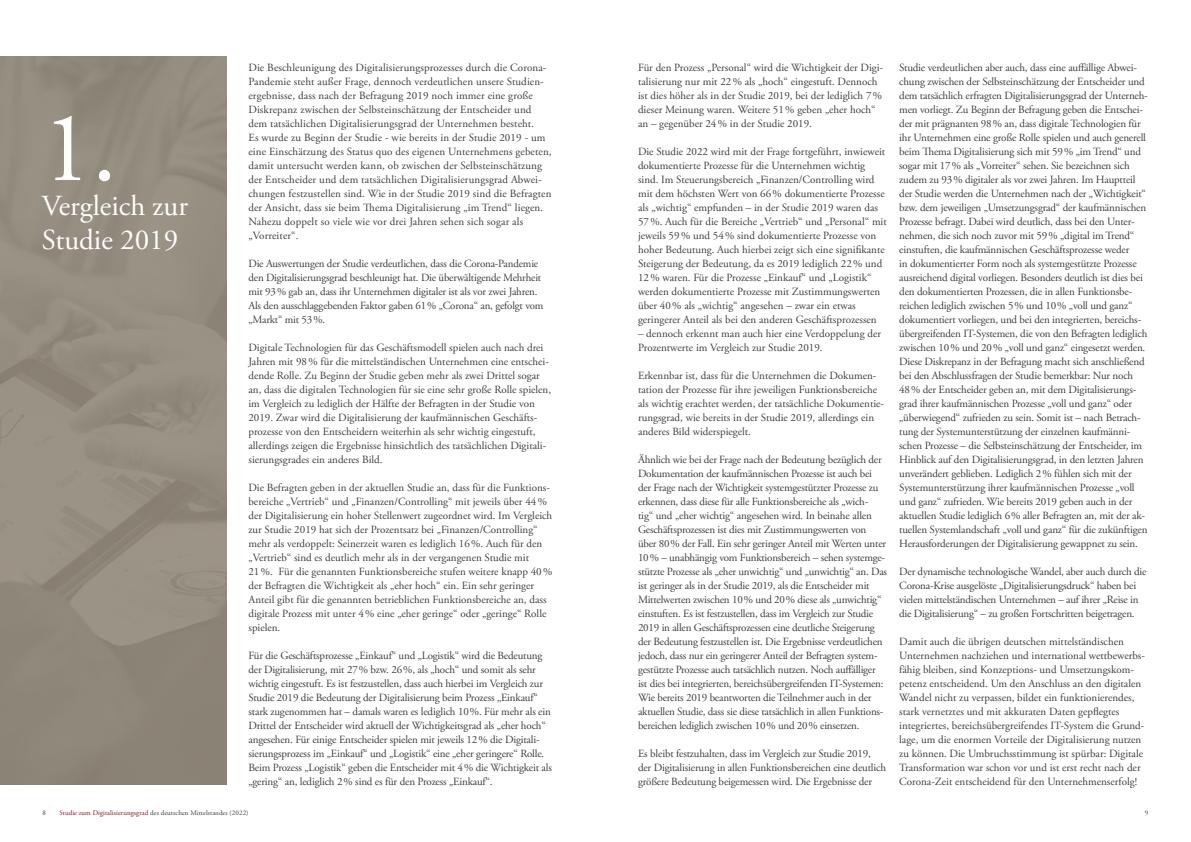
<style>
.page{position:relative;width:1191px;height:842px;background:#fff}
.page>*{position:absolute;margin:0;border:0;box-sizing:border-box;transform-origin:0 0}
.Head_20_pt{font:100px "Adobe Garamond Pro";color:#fff}
.Head_20_pt-2{font:29px/34.8px "Adobe Garamond Pro";color:#fff}
.Fließtext{font:11px/14px "Adobe Garamond Pro";letter-spacing:-.015em;color:#3e3e3f}
.Fließtext-2{font:11px/14px "Adobe Garamond Pro";letter-spacing:.01em;color:#3e3e3f}
.t1{font:7px "Adobe Garamond Pro";letter-spacing:.01em;color:#3e3e3f}
.s1{color:#81151c}
</style>
<div class="page">
<div style="left:0;top:57px;width:227px;height:728px;background:#938a7b"></div>
<p class="Head_20_pt" style="left:42px;top:88px;width:76px">1.</p>
<p class="Head_20_pt-2" style="left:42px;top:189px;width:148px">Vergleich zur<br>Studie 2019</p>
<p class="Fließtext-2" style="left:248px;top:60px;width:305px">Die Beschleunigung des Digitalisierungsprozesses durch die Corona-- Pandemie steht außer Frage, dennoch verdeutlichen unsere Studien&shy;ergebnisse, dass nach der Befragung 2019 noch immer eine große Diskrepanz zwischen der Selbsteinschätzung der Entscheider und dem tatsächlichen Digitalisierungsgrad der Unternehmen besteht.<br>Es wurde zu Beginn der Studie - wie bereits in der Studie 2019 - um eine Einschätzung des Status quo des eigenen Unternehmens gebeten, damit untersucht werden kann, ob zwischen der Selbsteinschätzung der Entscheider und dem tatsächlichen Digitalisierungsgrad Abwei&shy;chungen festzustellen sind. Wie in der Studie 2019 sind die Befragten der Ansicht, dass sie beim Thema Digitalisierung „im Trend“ liegen.<br>Nahezu doppelt so viele wie vor drei Jahren sehen sich sogar als „Vorreiter“.</p>
<p class="Fließtext" style="left:248px;top:256px;width:296px">Die Auswertungen der Studie verdeutlichen, dass die Corona-Pandemie den Digitalisierungsgrad beschleunigt hat. Die überwältigende Mehrheit mit 93% gab an, dass ihr Unternehmen digitaler ist als vor zwei Jahren.<br>Als den ausschlaggebenden Faktor gaben 61% „Corona“ an, gefolgt vom „Markt“ mit 53%.</p>
<p class="Fließtext" style="left:248px;top:340px;width:304px">Digitale Technologien für das Geschäftsmodell spielen auch nach drei Jahren mit 98% für die mittelständischen Unternehmen eine entschei&shy;dende Rolle. Zu Beginn der Studie geben mehr als zwei Drittel sogar an, dass die digitalen Technologien für sie eine sehr große Rolle spielen, im Vergleich zu lediglich der Hälfte der Befragten in der Studie von 2019. Zwar wird die Digitalisierung der kaufmännischen Geschäfts&shy;prozesse von den Entscheidern weiterhin als sehr wichtig eingestuft, allerdings zeigen die Ergebnisse hinsichtlich des tatsächlichen Digitali&shy;sierungsgrades ein anderes Bild.</p>
<p class="Fließtext" style="left:248px;top:480px;width:305px">Die Befragten geben in der aktuellen Studie an, dass für die Funktions&shy;bereiche „Vertrieb“ und „Finanzen/Controlling“ mit jeweils über 44% der Digitalisierung ein hoher Stellenwert zugeordnet wird. Im Vergleich zur Studie 2019 hat sich der Prozentsatz bei „Finanzen/Controlling“ mehr als verdoppelt: Seinerzeit waren es lediglich 16%. Auch für den „Vertrieb“ sind es deutlich mehr als in der vergangenen Studie mit 21%. Für die genannten Funktionsbereiche stufen weitere knapp 40% der Befragten die Wichtigkeit als „eher hoch“ ein. Ein sehr geringer Anteil gibt für die genannten betrieblichen Funktionsbereiche an, dass digitale Prozess mit unter 4% eine „eher geringe“ oder „geringe“ Rolle spielen.</p>
<p class="Fließtext" style="left:248px;top:648px;width:305px">Für die Geschäftsprozesse „Einkauf“ und „Logistik“ wird die Bedeutung der Digitalisierung, mit 27% bzw. 26%, als „hoch“ und somit als sehr wichtig eingestuft. Es ist festzustellen, dass auch hierbei im Vergleich zur Studie 2019 die Bedeutung der Digitalisierung beim Prozess „Einkauf“ stark zugenommen hat – damals waren es lediglich 10%. Für mehr als ein Drittel der Entscheider wird aktuell der Wichtigkeitsgrad als „eher hoch“ angesehen. Für einige Entscheider spielen mit jeweils 12% die Digitali&shy;sierungsprozess im „Einkauf“ und „Logistik“ eine „eher geringere“ Rolle.<br>Beim Prozess „Logistik“ geben die Entscheider mit 4% die Wichtigkeit als „gering“ an, lediglich 2% sind es für den Prozess „Einkauf“.</p>
<p class="Fließtext" style="left:638px;top:60px;width:247px">Für den Prozess „Personal“ wird die Wichtigkeit der Digi&shy;talisierung nur mit 22% als „hoch“ eingestuft. Dennoch ist dies höher als in der Studie 2019, bei der lediglich 7% dieser Meinung waren. Weitere 51% geben „eher hoch“ an – gegenüber 24% in der Studie 2019.</p>
<p class="Fließtext" style="left:638px;top:144px;width:250px">Die Studie 2022 wird mit der Frage fortgeführt, inwieweit dokumentierte Prozesse für die Unternehmen wichtig sind. Im Steuerungsbereich „Finanzen/Controlling wird mit dem höchsten Wert von 66% dokumentierte Prozesse als „wichtig“ empfunden – in der Studie 2019 waren das 57%. Auch für die Bereiche „Vertrieb“ und „Personal“ mit jeweils 59% und 54% sind dokumentierte Prozesse von hoher Bedeutung. Auch hierbei zeigt sich eine signifikante Steigerung der Bedeutung, da es 2019 lediglich 22% und 12% waren. Für die Prozesse „Einkauf“ und „Logistik“ werden dokumentierte Prozesse mit Zustimmungswerten über 40% als „wichtig“ angesehen – zwar ein etwas geringerer Anteil als bei den anderen Geschäftsprozessen</p>
<p class="Fließtext" style="left:638px;top:326px;width:244px">– dennoch erkennt man auch hier eine Verdoppelung der<br>Prozentwerte im Vergleich zur Studie 2019.</p>
<p class="Fließtext" style="left:638px;top:368px;width:248px">Erkennbar ist, dass für die Unternehmen die Dokumen&shy;tation der Prozesse für ihre jeweiligen Funktionsbereiche als wichtig erachtet werden, der tatsächliche Dokumentie&shy;rungsgrad, wie bereits in der Studie 2019, allerdings ein anderes Bild widerspiegelt.</p>
<p class="Fließtext" style="left:638px;top:452px;width:251px">Ähnlich wie bei der Frage nach der Bedeutung bezüglich der Dokumentation der kaufmännischen Prozesse ist auch bei der Frage nach der Wichtigkeit systemgestützter Prozesse zu erkennen, dass diese für alle Funktionsbereiche als „wich-<br>tig“ und „eher wichtig“ angesehen wird. In beinahe allen Geschäftsprozessen ist dies mit Zustimmungswerten von über 80% der Fall. Ein sehr geringer Anteil mit Werten unter 10% – unabhängig vom Funktionsbereich – sehen systemge&shy;stützte Prozesse als „eher unwichtig“ und „unwichtig“ an. Das ist geringer als in der Studie 2019, als die Entscheider mit Mittelwerten zwischen 10% und 20% diese als „unwichtig“ einstuften. Es ist festzustellen, dass im Vergleich zur Studie 2019 in allen Geschäftsprozessen eine deutliche Steigerung der Bedeutung festzustellen ist. Die Ergebnisse verdeutlichen jedoch, dass nur ein geringerer Anteil der Befragten system&shy;gestützte Prozesse auch tatsächlich nutzen. Noch auffälliger ist dies bei integrierten, bereichsübergreifenden IT-Systemen:<br>Wie bereits 2019 beantworten die Teilnehmer auch in der aktuellen Studie, dass sie diese tatsächlich in allen Funktions&shy;bereichen lediglich zwischen 10% und 20% einsetzen.</p>
<p class="Fließtext" style="left:638px;top:746px;width:249px">Es bleibt festzuhalten, dass im Vergleich zur Studie 2019, der Digitalisierung in allen Funktionsbereichen eine deutlich größere Bedeutung beigemessen wird. Die Ergebnisse der</p>
<p class="Fließtext" style="left:899px;top:60px;width:250px">Studie verdeutlichen aber auch, dass eine auffällige Abwei&shy;chung zwischen der Selbsteinschätzung der Entscheider und dem tatsächlich erfragten Digitalisierungsgrad der Unterneh&shy;men vorliegt. Zu Beginn der Befragung geben die Entschei&shy;der mit prägnanten 98% an, dass digitale Technologien für ihr Unternehmen eine große Rolle spielen und auch generell beim Thema Digitalisierung sich mit 59% „im Trend“ und sogar mit 17% als „Vorreiter“ sehen. Sie bezeichnen sich zudem zu 93% digitaler als vor zwei Jahren. Im Hauptteil der Studie werden die Unternehmen nach der „Wichtigkeit“ bzw. dem jeweiligen „Umsetzungsgrad“ der kaufmännischen Prozesse befragt. Dabei wird deutlich, dass bei den Unter&shy;nehmen, die sich noch zuvor mit 59% „digital im Trend“ einstuften, die kaufmännischen Geschäftsprozesse weder<br>in dokumentierter Form noch als systemgestützte Prozesse ausreichend digital vorliegen. Besonders deutlich ist dies bei den dokumentierten Prozessen, die in allen Funktionsbe&shy;reichen lediglich zwischen 5% und 10% „voll und ganz“ dokumentiert vorliegen, und bei den integrierten, bereichs&shy;übergreifenden IT-Systemen, die von den Befragten lediglich zwischen 10% und 20% „voll und ganz“ eingesetzt werden.<br>Diese Diskrepanz in der Befragung macht sich anschließend bei den Abschlussfragen der Studie bemerkbar: Nur noch 48% der Entscheider geben an, mit dem Digitalisierungs&shy;grad ihrer kaufmännischen Prozesse „voll und ganz“ oder „überwiegend“ zufrieden zu sein. Somit ist – nach Betrach&shy;tung der Systemunterstützung der einzelnen kaufmänni&shy;schen Prozesse – die Selbsteinschätzung der Entscheider, im Hinblick auf den Digitalisierungsgrad, in den letzten Jahren unverändert geblieben. Lediglich 2% fühlen sich mit der Systemunterstützung ihrer kaufmännischen Prozesse „voll und ganz“ zufrieden. Wie bereits 2019 geben auch in der aktuellen Studie lediglich 6% aller Befragten an, mit der ak&shy;tuellen Systemlandschaft „voll und ganz“ für die zukünftigen Herausforderungen der Digitalisierung gewappnet zu sein.</p>
<p class="Fließtext" style="left:899px;top:564px;width:249px">Der dynamische technologische Wandel, aber auch durch die Corona-Krise ausgelöste „Digitalisierungsdruck“ haben bei vielen mittelständischen Unternehmen – auf ihrer „Reise in die Digitalisierung“ – zu großen Fortschritten beigetragen.</p>
<p class="Fließtext" style="left:899px;top:634px;width:247px">Damit auch die übrigen deutschen mittelständischen Unternehmen nachziehen und international wettbewerbs&shy;fähig bleiben, sind Konzeptions- und Umsetzungskom&shy;petenz entscheidend. Um den Anschluss an den digitalen Wandel nicht zu verpassen, bildet ein funktionierendes, stark vernetztes und mit akkuraten Daten gepflegtes integriertes, bereichsübergreifendes IT-System die Grund&shy;lage, um die enormen Vorteile der Digitalisierung nutzen zu können. Die Umbruchsstimmung ist spürbar: Digitale Transformation war schon vor und ist erst recht nach der Corona-Zeit entscheidend für den Unternehmenserfolg!</p>
<p class="t1" style="left:43px;top:809px;width:5px">8</p>
<p class="t1" style="left:60px;top:809px;width:190px"><span class="s1">Studie zum Digitalisierungsgrad</span> des deutschen Mittelstandes (2022)</p>
<p class="t1" style="left:1145px;top:809px;width:5px">9</p>
</div>
